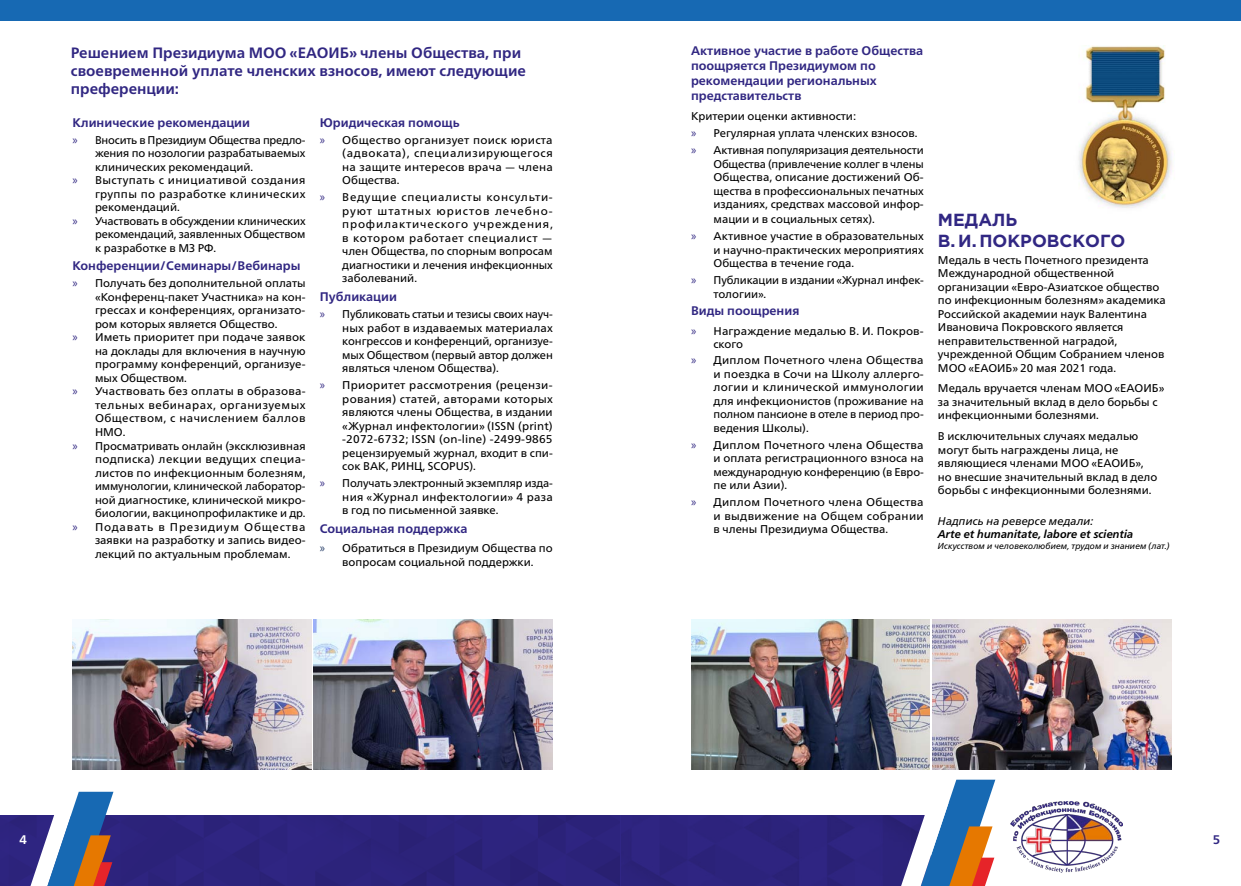
<style>
.page{position:relative;width:1241px;height:886px;background:#fff}
.page>*{position:absolute;margin:0;border:0;box-sizing:border-box;transform-origin:0 0}
.t1{font:700 17.5px/21px "Gotham Pro";color:#312783}
.t2{font:700 15px/18px "Frutiger Neue LTCYR";color:#312782}
.t3{font:700 12.5px/15px "Frutiger Neue LTCYR";color:#312782}
.t4{font:700 12.5px "Frutiger Neue LTCYR";color:#fff}
.t5{font:700 12.5px "Frutiger Neue LTCYR";color:#312783}
.t6{font:11.25px/13.5px "Frutiger Neue LTCYR";color:#000;text-align:justify}
.t7{font:11.25px "Frutiger Neue LTCYR";letter-spacing:.035em;color:#000}
.t8{font:11.25px "Frutiger Neue LTCYR";letter-spacing:.03em;color:#000}
.t9{font:italic 700 11.25px "Frutiger Neue LTCYR";color:#000}
.t10{font:11.25px "Frutiger Neue LTCYR";letter-spacing:.02em;color:#000}
.t11{font:11.25px "Frutiger Neue LTCYR";letter-spacing:.045em;color:#000}
.t12{font:11.25px "Frutiger Neue LTCYR";letter-spacing:.07em;color:#000}
.t13{font:italic 11.25px "Frutiger Neue LTCYR";color:#000}
.t14{font:italic 8.75px "Frutiger Neue LTCYR";color:#000}
.s1{font-family:"Myriad Pro";font-size:12.5px;color:#312782}
.s2{font-family:"Myriad Pro";font-size:12.5px;color:#1f3763}
</style>
<div class="page">
<div style="left:0;top:815px;width:620px;height:71px;background:#2c237c"></div>
<div style="left:620px;top:815px;width:310px;height:71px;background:#302685"></div>
<div style="left:0;top:0;width:620px;height:21px;background:#1769b3"></div>
<div style="left:620px;top:0;width:620px;height:21px;background:#1769b3"></div>
<img style="left:1010px;top:801px;width:112px;height:71px">
<svg style="left:27px;top:792px;width:86px;height:94px"></svg>
<svg style="left:897px;top:780px;width:98px;height:106px"></svg>
<img style="left:72px;top:620px;width:239px;height:149px">
<img style="left:932px;top:620px;width:239px;height:149px">
<img style="left:314px;top:620px;width:238px;height:149px">
<img style="left:691px;top:620px;width:238px;height:149px">
<img style="left:1078px;top:45px;width:94px;height:164px">
<h2 class="t2" style="left:71px;top:44px;width:456px">Решением Президиума МОО «ЕАОИБ» члены Общества, при своевременной уплате членских взносов, имеют следующие преференции:</h2>
<p class="t3" style="left:691px;top:43px;width:234px">Активное участие в работе Общества поощряется Президиумом по рекомендации региональных представительств</p>
<p class="t6" style="left:691px;top:108px;width:234px;line-height:17px;text-align:left">Критерии оценки активности:<br><span class="s1">»</span> Регулярная уплата членских взносов. <span class="s1">»</span> Активная популяризация деятельности</p>
<p class="t6" style="left:713px;top:157px;width:212px">Общества (привлечение коллег в члены Общества, описание достижений Об&shy;щества в профессиональных печатных изданиях, средствах массовой инфор-</p>
<p class="t6" style="left:691px;top:211px;width:234px;line-height:17px;text-indent:23px">мации и в социальных сетях).<br><span class="s1">»</span> Активное участие в образовательных</p>
<p class="t6" style="left:713px;top:243px;width:212px">и научно-практических мероприятиях<br>Общества в течение года.</p>
<p class="t6" style="left:713px;top:274px;width:212px;text-indent:-23px"><span class="s1">»</span> Публикации в издании «Журнал инфек&shy;тологии».</p>
<p class="t3" style="left:691px;top:303px;width:110px">Виды поощрения</p>
<p class="t6" style="left:713px;top:324px;width:212px;text-indent:-22px"><span class="s1">»</span> Награждение медалью В. И. Покров&shy;ского</p>
<p class="t6" style="left:713px;top:354px;width:212px;text-indent:-23px"><span class="s1">»</span> Диплом Почетного члена Общества и поездка в Сочи на Школу аллерго&shy;логии и клинической иммунологии для инфекционистов (проживание на полном пансионе в отеле в период про&shy;ведения Школы).</p>
<p class="t6" style="left:713px;top:438px;width:212px;text-indent:-23px"><span class="s1">»</span> Диплом Почетного члена Общества и оплата регистрационного взноса на международную конференцию (в Евро&shy;пе или Азии).</p>
<p class="t6" style="left:713px;top:496px;width:212px;text-indent:-23px"><span class="s1">»</span> Диплом Почетного члена Общества и выдвижение на Общем собрании в члены Президиума Общества.</p>
<p class="t3" style="left:320px;top:115px;width:141px">Юридическая помощь</p>
<p class="t6" style="left:342px;top:133px;width:212px;text-indent:-22px"><span class="s1">»</span> Общество организует поиск юриста (адвоката), специализирующегося на защите интересов врача — члена Общества.</p>
<p class="t6" style="left:342px;top:191px;width:212px;text-indent:-23px"><span class="s1">»</span> Ведущие специалисты консульти&shy;руют штатных юристов лечебно&shy;профилактического учреждения, в котором работает специалист — член Общества, по спорным вопросам диагностики и лечения инфекционных заболеваний.</p>
<p class="t3" style="left:320px;top:289px;width:79px">Публикации</p>
<p class="t6" style="left:342px;top:307px;width:212px;text-indent:-22px"><span class="s1">»</span> Публиковать статьи и тезисы своих науч&shy;ных работ в издаваемых материалах конгрессов и конференций, организуе&shy;мых Обществом (первый автор должен являться членом Общества).</p>
<p class="t6" style="left:342px;top:378px;width:212px;text-indent:-23px"><span class="s1">»</span> Приоритет рассмотрения (рецензи&shy;рования) статей, авторами которых являются члены Общества, в издании «Журнал инфектологии» (ISSN (print) -2072-6732; ISSN (on-line) -2499-9865 рецензируемый журнал, входит в спи&shy;сок ВАК, РИНЦ, SCOPUS).</p>
<p class="t6" style="left:342px;top:476px;width:212px;text-indent:-23px"><span class="s1">»</span> Получать электронный экземпляр изда&shy;ния «Журнал инфектологии» 4 раза в год по письменной заявке.</p>
<p class="t3" style="left:320px;top:521px;width:149px">Социальная поддержка</p>
<p class="t6" style="left:320px;top:541px;width:234px;text-align:center"><span class="s2">»</span> Обратиться в Президиум Общества по вопросам социальной поддержки.</p>
<p class="t3" style="left:72px;top:115px;width:179px">Клинические рекомендации</p>
<p class="t6" style="left:72px;top:133px;width:234px"><span class="s1">»</span> Вносить в Президиум Общества предло-</p>
<p class="t6" style="left:95px;top:147px;width:212px">жения по нозологии разрабатываемых</p>
<p class="t6" style="left:95px;top:160px;width:160px">клинических рекомендаций.</p>
<p class="t7" style="left:72px;top:174px;width:234px"><span class="s1">»</span> Выступать с инициативой создания</p>
<p class="t8" style="left:95px;top:187px;width:212px">группы по разработке клинических</p>
<p class="t6" style="left:95px;top:201px;width:86px">рекомендаций.</p>
<p class="t6" style="left:72px;top:214px;width:235px"><span class="s1">»</span> Участвовать в обсуждении клинических</p>
<p class="t6" style="left:95px;top:228px;width:212px">рекомендаций, заявленных Обществом</p>
<p class="t6" style="left:95px;top:241px;width:123px">к разработке в МЗ РФ.</p>
<p class="t3" style="left:72px;top:258px;width:229px">Конференции/Семинары/Вебинары</p>
<p class="t6" style="left:72px;top:277px;width:234px"><span class="s1">»</span> Получать без дополнительной оплаты</p>
<p class="t6" style="left:95px;top:290px;width:212px">«Конференц-пакет Участника» на кон-</p>
<p class="t6" style="left:95px;top:304px;width:212px">грессах и конференциях, организато-</p>
<p class="t6" style="left:95px;top:317px;width:184px">ром которых является Общество.</p>
<p class="t6" style="left:72px;top:331px;width:234px"><span class="s1">»</span> Иметь приоритет при подаче заявок</p>
<p class="t6" style="left:95px;top:344px;width:212px">на доклады для включения в научную</p>
<p class="t6" style="left:95px;top:358px;width:212px">программу конференций, организуе-</p>
<p class="t6" style="left:95px;top:371px;width:93px">мых Обществом.</p>
<p class="t10" style="left:72px;top:385px;width:234px"><span class="s1">»</span> Участвовать без оплаты в образова-</p>
<p class="t11" style="left:95px;top:398px;width:212px">тельных вебинарах, организуемых</p>
<p class="t7" style="left:95px;top:412px;width:212px">Обществом, с начислением баллов</p>
<p class="t6" style="left:95px;top:425px;width:32px">НМО.</p>
<p class="t6" style="left:72px;top:439px;width:234px"><span class="s1">»</span> Просматривать онлайн (эксклюзивная</p>
<p class="t8" style="left:95px;top:452px;width:212px">подписка) лекции ведущих специа-</p>
<p class="t6" style="left:95px;top:466px;width:212px">листов по инфекционным болезням,</p>
<p class="t6" style="left:95px;top:479px;width:212px">иммунологии, клинической лаборатор-</p>
<p class="t6" style="left:95px;top:493px;width:212px">ной диагностике, клинической микро-</p>
<p class="t6" style="left:95px;top:506px;width:212px">биологии, вакцинопрофилактике и др.</p>
<p class="t12" style="left:72px;top:520px;width:234px"><span class="s1">»</span> Подавать в Президиум Общества</p>
<p class="t6" style="left:95px;top:533px;width:212px">заявки на разработку и запись видео-</p>
<p class="t6" style="left:95px;top:547px;width:197px">лекций по актуальным проблемам.</p>
<h1 class="t1" style="left:937px;top:209px;width:189px">МЕДАЛЬ<br>В. И. ПОКРОВСКОГО</h1>
<p class="t6" style="left:937px;top:253px;width:229px;text-align:left">Медаль в честь Почетного президента Международной общественной организации «Евро-Азиатское общество по инфекционным болезням» академика Российской академии наук Валентина Ивановича Покровского является неправительственной наградой, учрежденной Общим Собранием членов МОО «ЕАОИБ» 20 мая 2021 года.</p>
<p class="t6" style="left:937px;top:382px;width:228px;text-align:left">Медаль вручается членам МОО «ЕАОИБ» за значительный вклад в дело борьбы с инфекционными болезнями.</p>
<p class="t6" style="left:937px;top:429px;width:221px;text-align:left">В исключительных случаях медалью могут быть награждены лица, не являющиеся членами МОО «ЕАОИБ», но внесшие значительный вклад в дело борьбы с инфекционными болезнями.</p>
<p class="t13" style="left:937px;top:514px;width:157px">Надпись на реверсе медали:</p>
<p class="t9" style="left:937px;top:528px;width:197px">Arte et humanitate, labore et scientia</p>
<p class="t14" style="left:937px;top:540px;width:233px">Искусством и человеколюбием, трудом и знанием (лат.)</p>
<p class="t4" style="left:20px;top:832px;width:9px">4</p>
<p class="t5" style="left:1212px;top:832px;width:9px">5</p>
</div>
